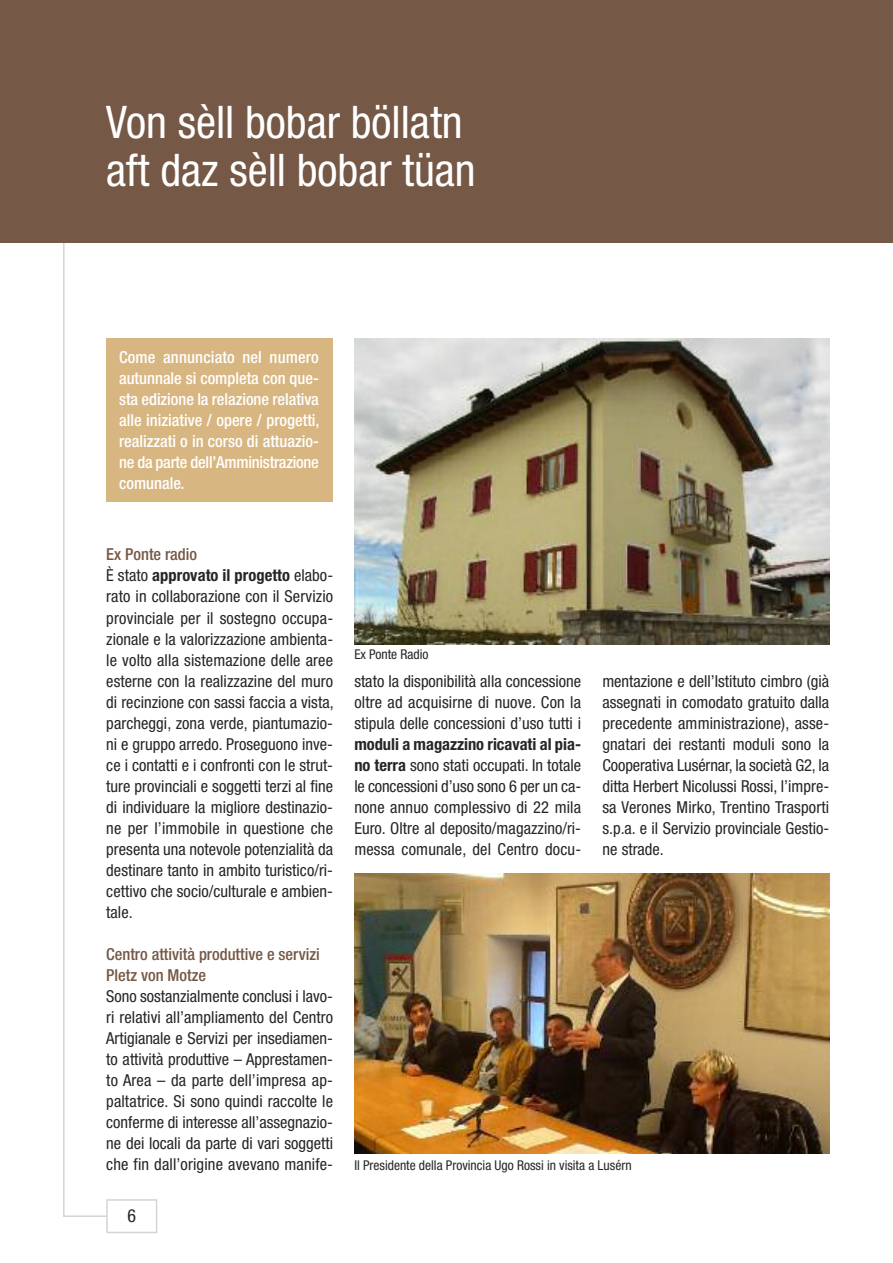
<style>
.page{position:relative;width:893px;height:1263px;background:#fff}
.page>*{position:absolute;margin:0;border:0;box-sizing:border-box;transform-origin:0 0}
.t1{font:condensed 45px/48px "Helvetica Neue";color:#fff}
.t2{font:condensed 18px "Helvetica Neue";color:#272627}
.t3{font:condensed 16.5px/21px "Helvetica Neue";color:#272627;text-align:justify}
.t4{font:500 condensed 16.5px/21px "Helvetica Neue";letter-spacing:-.015em;color:#fff;text-align:justify}
.t5{font:500 condensed 16.5px/21px "Helvetica Neue";color:#755845}
.t6{font:condensed 13.5px "Helvetica Neue";color:#272627}
.s1{font-weight:500;color:#755845}
.s2{font-weight:700}
</style>
<div class="page">
<hr style="left:63px;top:63px;width:2px;height:1154px;background:#d4d4d4">
<hr style="left:64px;top:1215px;width:42px;height:2px;background:#d4d4d4">
<div style="left:106px;top:1199px;width:51px;height:34px;border:2px solid #d4d4d4"></div>
<div style="left:0;top:0;width:893px;height:242px;background:#755845"></div>
<img style="left:354px;top:338px;width:475px;height:306px">
<div style="left:106px;top:338px;width:227px;height:164px;background:#d8b681"></div>
<img style="left:354px;top:874px;width:475px;height:280px">
<h1 class="t1" style="left:106px;top:102px;width:371px">Von sèll bobar böllatn aft daz sèll bobar tüan</h1>
<p class="t4" style="left:119px;top:348px;width:202px">Come annunciato nel numero autunnale si completa con que&shy;sta edizione la relazione relativa alle iniziative / opere / progetti, realizzati o in corso di attuazio&shy;ne da parte dell’Amministrazione comunale.</p>
<p class="t3" style="left:106px;top:545px;width:229px;text-align:left"><span class="s1">Ex Ponte radio<br></span>È stato <span class="s2">approvato il progetto</span> elabo&shy;rato in collaborazione con il Servizio provinciale per il sostegno occupa&shy;zionale e la valorizzazione ambienta&shy;le volto alla sistemazione delle aree esterne con la realizzazine del muro di recinzione con sassi faccia a vista, parcheggi, zona verde, piantumazio&shy;ni e gruppo arredo. Proseguono inve&shy;ce i contatti e i confronti con le strut&shy;ture provinciali e soggetti terzi al fine di individuare la migliore destinazio&shy;ne per l’immobile in questione che presenta una notevole potenzialità da destinare tanto in ambito turistico/ri&shy;cettivo che socio/culturale e ambien&shy;tale.</p>
<p class="t5" style="left:106px;top:945px;width:215px">Centro attività produttive e servizi<br>Pletz von Motze</p>
<p class="t3" style="left:106px;top:987px;width:228px">Sono sostanzialmente conclusi i lavo&shy;ri relativi all’ampliamento del Centro Artigianale e Servizi per insediamen&shy;to attività produttive – Apprestamen&shy;to Area – da parte dell’impresa ap&shy;paltatrice. Si sono quindi raccolte le conferme di interesse all’assegnazio&shy;ne dei locali da parte di vari soggetti che fin dall’origine avevano manife-</p>
<p class="t2" style="left:128px;top:1209px;width:10px">6</p>
<p class="t6" style="left:354px;top:650px;width:76px">Ex Ponte Radio</p>
<p class="t3" style="left:354px;top:671px;width:228px">stato la disponibilità alla concessione oltre ad acquisirne di nuove. Con la stipula delle concessioni d’uso tutti i</p>
<p class="t3" style="left:354px;top:735px;width:228px"><span class="s2">moduli a magazzino ricavati al pia&shy;no terra</span> sono stati occupati. In totale le concessioni d’uso sono 6 per un ca&shy;none annuo complessivo di 22 mila Euro. Oltre al deposito/magazzino/ri&shy;messa comunale, del Centro docu-</p>
<p class="t3" style="left:602px;top:671px;width:228px">mentazione e dell’Istituto cimbro (già assegnati in comodato gratuito dalla precedente amministrazione), asse&shy;gnatari dei restanti moduli sono la Cooperativa Lusérnar, la società G2, la ditta Herbert Nicolussi Rossi, l’impre&shy;sa Verones Mirko, Trentino Trasporti s.p.a. e il Servizio provinciale Gestio&shy;ne strade.</p>
<p class="t6" style="left:354px;top:1160px;width:279px">Il Presidente della Provincia Ugo Rossi in visita a Lusérn</p>
</div>
